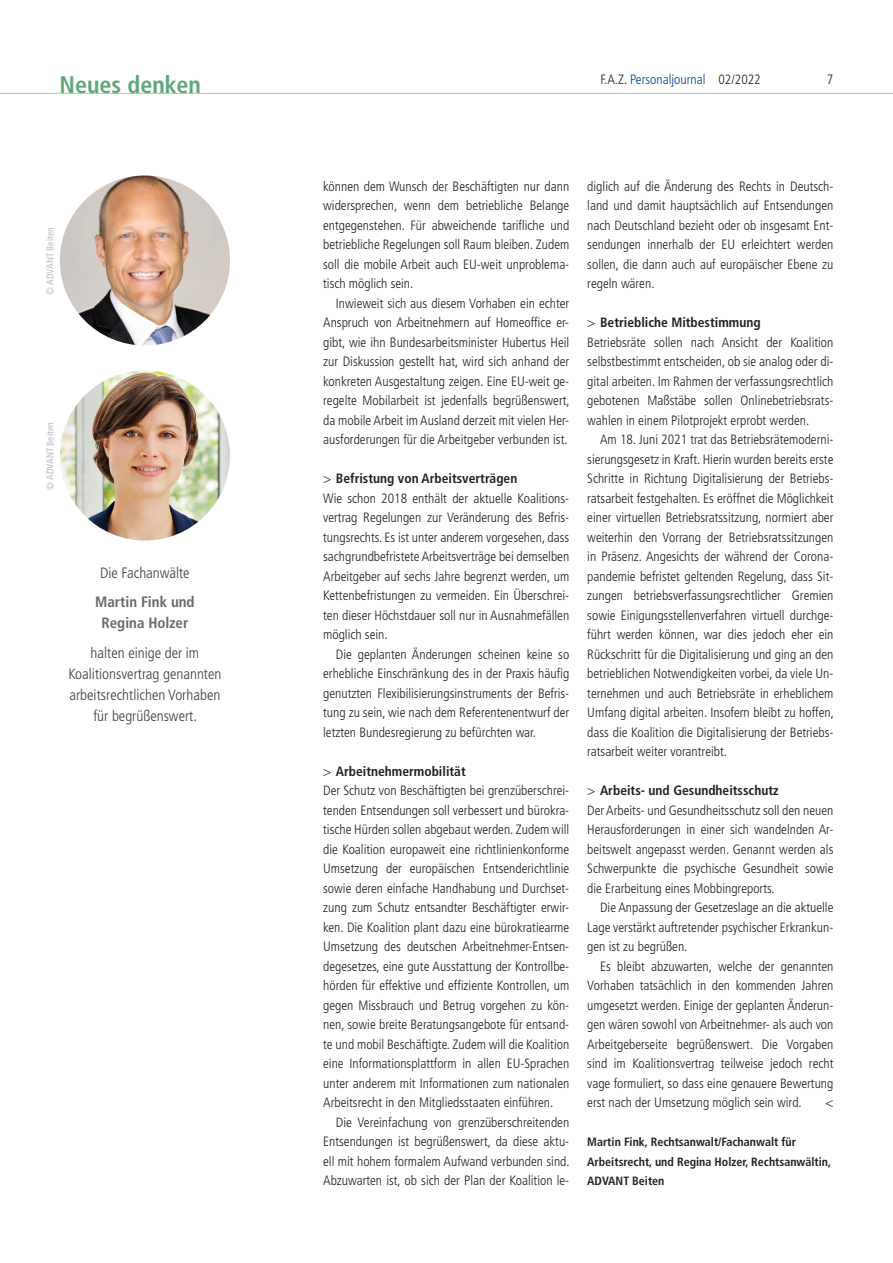
<style>
.page{position:relative;width:893px;height:1263px;background:#fff}
.page>*{position:absolute;margin:0;border:0;box-sizing:border-box;transform-origin:0 0}
.t1{font:700 condensed 24px "Frutiger LT Std";color:#5fa677}
.t2{font:300 condensed 15px/21px "Frutiger LT Std";color:#3e3e3f;text-align:center}
.t3{font:700 condensed 15px/21px "Frutiger LT Std";color:#69696c;text-align:center}
.t4{font:300 condensed 13.5px/19.5px "Frutiger LT Std";color:#231f20;text-align:justify}
.t5{font:300 condensed 13.5px "Frutiger LT Std";color:#014892}
.t6{font:700 condensed 12px/19.5px "Frutiger LT Std";color:#231f20}
.t7{font:condensed 9.75px "Frutiger LT Std";color:#bcbdc0}
.s1{color:#231f20}
.s2{font-weight:700}
</style>
<div class="page">
<hr style="left:0;top:93px;width:893px;height:1px;background:#bcbdc0">
<img style="left:60px;top:175px;width:170px;height:170px;border-radius:85px">
<img style="left:60px;top:370px;width:170px;height:170px;border-radius:85px">
<h1 class="t1" style="left:60px;top:70px;width:143px">Neues denken</h1>
<p class="t7" style="left:45px;top:295px;width:69px;rotate:-90deg">© ADVANT Beiten</p>
<p class="t7" style="left:45px;top:489px;width:69px;rotate:-90deg">© ADVANT Beiten</p>
<p class="t2" style="left:100px;top:562px;width:91px">Die Fachanwälte</p>
<p class="t3" style="left:95px;top:592px;width:101px">Martin Fink und<br>Regina Holzer</p>
<p class="t2" style="left:68px;top:642px;width:155px">halten einige der im<br>Koalitionsvertrag genannten arbeitsrechtlichen Vorhaben für begrüßenswert.</p>
<p class="t5" style="left:600px;top:72px;width:162px"><span class="s1">F.A.Z.</span> Personaljournal <span class="s1">02/2022</span></p>
<p class="t4" style="left:827px;top:70px;width:8px">7</p>
<p class="t4" style="left:323px;top:176px;width:248px">können dem Wunsch der Beschäftigten nur dann widersprechen, wenn dem betriebliche Belange entgegenstehen. Für abweichende tarifliche und betriebliche Regelungen soll Raum bleiben. Zudem soll die mobile Arbeit auch EU-weit unproblema&shy;tisch möglich sein.</p>
<p class="t4" style="left:323px;top:293px;width:248px;text-align:left;text-indent:13px">Inwieweit sich aus diesem Vorhaben ein echter Anspruch von Arbeitnehmern auf Homeoffice er&shy;gibt, wie ihn Bundesarbeitsminister Hubertus Heil zur Diskussion gestellt hat, wird sich anhand der konkreten Ausgestaltung zeigen. Eine EU-weit ge&shy;regelte Mobilarbeit ist jedenfalls begrüßenswert, da mobile Arbeit im Ausland derzeit mit vielen Her&shy;ausforderungen für die Arbeitgeber verbunden ist.</p>
<p class="t4" style="left:323px;top:469px;width:248px;text-align:left">&gt; <span class="s2">Befristung von Arbeitsverträgen<br></span>Wie schon 2018 enthält der aktuelle Koalitions&shy;vertrag Regelungen zur Veränderung des Befris&shy;tungsrechts. Es ist unter anderem vorgesehen, dass sachgrundbefristete Arbeitsverträge bei demselben Arbeitgeber auf sechs Jahre begrenzt werden, um Kettenbefristungen zu vermeiden. Ein Überschrei&shy;ten dieser Höchstdauer soll nur in Ausnahmefällen möglich sein.</p>
<p class="t4" style="left:323px;top:644px;width:248px;text-indent:13px">Die geplanten Änderungen scheinen keine so erhebliche Einschränkung des in der Praxis häufig genutzten Flexibilisierungsinstruments der Befris&shy;tung zu sein, wie nach dem Referentenentwurf der letzten Bundesregierung zu befürchten war.</p>
<p class="t4" style="left:323px;top:761px;width:248px;text-align:left">&gt; <span class="s2">Arbeitnehmermobilität<br></span>Der Schutz von Beschäftigten bei grenzüberschrei&shy;tenden Entsendungen soll verbessert und bürokra&shy;tische Hürden sollen abgebaut werden. Zudem will die Koalition europaweit eine richtlinienkonforme Umsetzung der europäischen Entsenderichtlinie sowie deren einfache Handhabung und Durchset&shy;zung zum Schutz entsandter Beschäftigter erwir&shy;ken. Die Koalition plant dazu eine bürokratiearme Umsetzung des deutschen Arbeitnehmer-Entsen&shy;degesetzes, eine gute Ausstattung der Kontrollbe&shy;hörden für effektive und effiziente Kontrollen, um gegen Missbrauch und Betrug vorgehen zu kön&shy;nen, sowie breite Beratungsangebote für entsand&shy;te und mobil Beschäftigte. Zudem will die Koalition eine Informationsplattform in allen EU-Sprachen unter anderem mit Informationen zum nationalen Arbeitsrecht in den Mitgliedsstaaten einführen.</p>
<p class="t4" style="left:323px;top:1112px;width:248px;text-indent:13px">Die Vereinfachung von grenzüberschreitenden Entsendungen ist begrüßenswert, da diese aktu&shy;ell mit hohem formalem Aufwand verbunden sind.<br>Abzuwarten ist, ob sich der Plan der Koalition le-</p>
<p class="t4" style="left:587px;top:176px;width:248px">diglich auf die Änderung des Rechts in Deutsch&shy;land und damit hauptsächlich auf Entsendungen nach Deutschland bezieht oder ob insgesamt Ent&shy;sendungen innerhalb der EU erleichtert werden sollen, die dann auch auf europäischer Ebene zu regeln wären.</p>
<p class="t4" style="left:587px;top:313px;width:248px;text-align:left">&gt; <span class="s2">Betriebliche Mitbestimmung<br></span>Betriebsräte sollen nach Ansicht der Koalition selbstbestimmt entscheiden, ob sie analog oder di&shy;gital arbeiten. Im Rahmen der verfassungsrechtlich gebotenen Maßstäbe sollen Onlinebetriebsrats&shy;wahlen in einem Pilotprojekt erprobt werden.</p>
<p class="t4" style="left:587px;top:430px;width:248px;text-align:left;text-indent:13px">Am 18. Juni 2021 trat das Betriebsrätemoderni&shy;sierungsgesetz in Kraft. Hierin wurden bereits erste Schritte in Richtung Digitalisierung der Betriebs&shy;ratsarbeit festgehalten. Es eröffnet die Möglichkeit einer virtuellen Betriebsratssitzung, normiert aber weiterhin den Vorrang der Betriebsratssitzungen in Präsenz. Angesichts der während der Corona&shy;pandemie befristet geltenden Regelung, dass Sit&shy;zungen betriebsverfassungsrechtlicher Gremien sowie Einigungsstellenverfahren virtuell durchge&shy;führt werden können, war dies jedoch eher ein Rückschritt für die Digitalisierung und ging an den betrieblichen Notwendigkeiten vorbei, da viele Un&shy;ternehmen und auch Betriebsräte in erheblichem Umfang digital arbeiten. Insofern bleibt zu hoffen, dass die Koalition die Digitalisierung der Betriebs&shy;ratsarbeit weiter vorantreibt.</p>
<p class="t4" style="left:587px;top:781px;width:248px;text-align:left">&gt; <span class="s2">Arbeits- und Gesundheitsschutz<br></span>Der Arbeits- und Gesundheitsschutz soll den neuen Herausforderungen in einer sich wandelnden Ar&shy;beitswelt angepasst werden. Genannt werden als Schwerpunkte die psychische Gesundheit sowie die Erarbeitung eines Mobbingreports.</p>
<p class="t4" style="left:587px;top:898px;width:248px;text-indent:13px">Die Anpassung der Gesetzeslage an die aktuelle Lage verstärkt auftretender psychischer Erkrankun&shy;gen ist zu begrüßen.</p>
<p class="t4" style="left:587px;top:956px;width:248px;text-indent:13px">Es bleibt abzuwarten, welche der genannten Vorhaben tatsächlich in den kommenden Jahren umgesetzt werden. Einige der geplanten Änderun&shy;gen wären sowohl von Arbeitnehmer- als auch von Arbeitgeberseite begrüßenswert. Die Vorgaben sind im Koalitionsvertrag teilweise jedoch recht vage formuliert, so dass eine genauere Bewertung erst nach der Umsetzung möglich sein wird.</p>
<p class="t4" style="left:825px;top:1093px;width:10px">&lt;</p>
<p class="t6" style="left:587px;top:1132px;width:245px">Martin Fink, Rechtsanwalt/Fachanwalt für<br>Arbeitsrecht, und Regina Holzer, Rechtsanwältin,<br>ADVANT Beiten</p>
</div>
